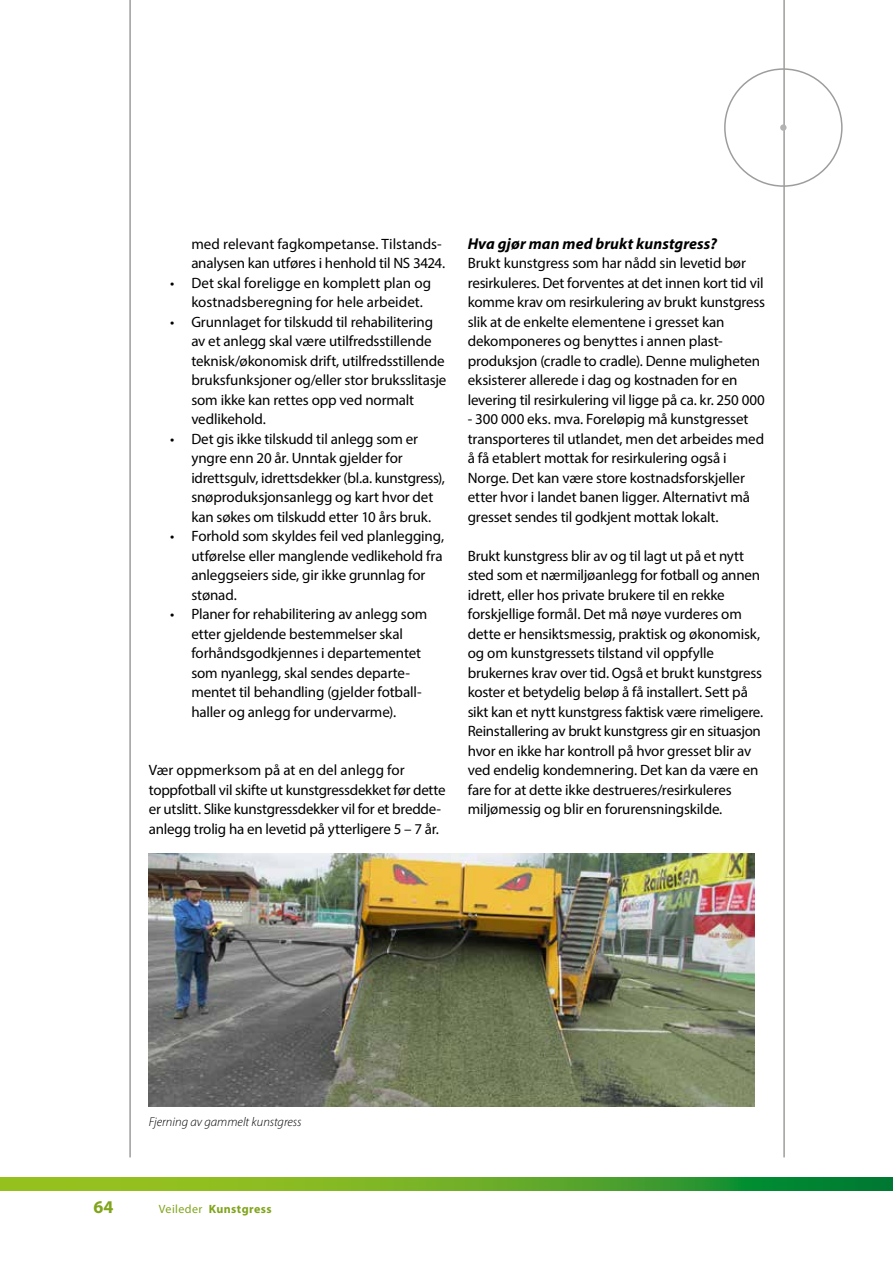
<style>
.page{position:relative;width:893px;height:1263px;background:#fff}
.page>*{position:absolute;margin:0;border:0;box-sizing:border-box;transform-origin:0 0}
.t1{font:700 18px "Myriad";color:#80a51b}
.Avsnittstittel_2{font:italic 700 15.75px "Myriad Pro";letter-spacing:.005em;color:#000}
.Brød{font:15px/19.5px "Myriad Pro";letter-spacing:-.01em;color:#000}
.t2{font:italic 300 12.75px "Myriad Pro";color:#000}
.t3{font:700 12px "Myriad Pro";letter-spacing:.035em;color:#80a51b}
.s1{font-weight:400}
</style>
<div class="page">
<svg style="left:0;top:1178px;width:893px;height:13px;background:#5fa928"></svg>
<hr style="left:129px;top:0;width:2px;height:1157px;background:#9d9d9c">
<hr style="left:783px;top:0;width:2px;height:1157px;background:#9d9d9c">
<div style="left:724px;top:68px;width:119px;height:119px;border:2px solid #9d9d9c;border-radius:50%"></div>
<div style="left:780px;top:124px;width:6px;height:7px;background:#b3b2b2;border-radius:50%"></div>
<img style="left:149px;top:853px;width:605px;height:254px">
<p class="Brød" style="left:191px;top:234px;width:255px">med relevant fagkompetanse. Tilstands&shy;analysen kan utføres i henhold til NS 3424.</p>
<p class="Brød" style="left:191px;top:273px;width:241px;text-indent:-21px">• Det skal foreligge en komplett plan og kostnadsberegning for hele arbeidet.</p>
<p class="Brød" style="left:191px;top:312px;width:257px;text-indent:-21px">• Grunnlaget for tilskudd til rehabilitering av et anlegg skal være utilfredsstillende teknisk/økonomisk drift, utilfredsstillende bruksfunksjoner og/eller stor bruksslitasje som ikke kan rettes opp ved normalt vedlikehold.</p>
<p class="Brød" style="left:191px;top:429px;width:255px;text-indent:-21px">• Det gis ikke tilskudd til anlegg som er yngre enn 20 år. Unntak gjelder for idrettsgulv, idrettsdekker (bl.a. kunstgress), snøproduksjonsanlegg og kart hvor det kan søkes om tilskudd etter 10 års bruk.</p>
<p class="Brød" style="left:191px;top:526px;width:254px;text-indent:-21px">• Forhold som skyldes feil ved planlegging, utførelse eller manglende vedlikehold fra anleggseiers side, gir ikke grunnlag for stønad.</p>
<p class="Brød" style="left:191px;top:604px;width:238px;text-indent:-21px">• Planer for rehabilitering av anlegg som etter gjeldende bestemmelser skal forhåndsgodkjennes i departementet som nyanlegg, skal sendes departe&shy;mentet til behandling (gjelder fotball&shy;haller og anlegg for undervarme).</p>
<p class="Brød" style="left:149px;top:760px;width:298px">Vær oppmerksom på at en del anlegg for toppfotball vil skifte ut kunstgressdekket før dette er utslitt. Slike kunstgressdekker vil for et bredde&shy;anlegg trolig ha en levetid på ytterligere 5 – 7 år.</p>
<h3 class="Avsnittstittel_2" style="left:468px;top:233px;width:251px">Hva gjør man med brukt kunstgress?</h3>
<p class="Brød" style="left:468px;top:253px;width:299px">Brukt kunstgress som har nådd sin levetid bør resirkuleres. Det forventes at det innen kort tid vil komme krav om resirkulering av brukt kunstgress slik at de enkelte elementene i gresset kan dekomponeres og benyttes i annen plast&shy;produksjon (cradle to cradle). Denne muligheten eksisterer allerede i dag og kostnaden for en levering til resirkulering vil ligge på ca. kr. 250 000</p>
<p class="Brød" style="left:468px;top:409px;width:298px">- 300 000 eks. mva. Foreløpig må kunstgresset transporteres til utlandet, men det arbeides med å få etablert mottak for resirkulering også i Norge. Det kan være store kostnadsforskjeller etter hvor i landet banen ligger. Alternativt må gresset sendes til godkjent mottak lokalt.</p>
<p class="Brød" style="left:468px;top:546px;width:297px">Brukt kunstgress blir av og til lagt ut på et nytt sted som et nærmiljøanlegg for fotball og annen idrett, eller hos private brukere til en rekke forskjellige formål. Det må nøye vurderes om dette er hensiktsmessig, praktisk og økonomisk, og om kunstgressets tilstand vil oppfylle brukernes krav over tid. Også et brukt kunstgress koster et betydelig beløp å få installert. Sett på sikt kan et nytt kunstgress faktisk være rimeligere.<br>Reinstallering av brukt kunstgress gir en situasjon hvor en ikke har kontroll på hvor gresset blir av ved endelig kondemnering. Det kan da være en fare for at dette ikke destrueres/resirkuleres miljømessig og blir en forurensningskilde.</p>
<p class="t2" style="left:149px;top:1114px;width:154px">Fjerning av gammelt kunstgress</p>
<p class="t1" style="left:94px;top:1198px;width:21px">64</p>
<p class="t3" style="left:159px;top:1201px;width:114px"><span class="s1">Veileder</span> Kunstgress</p>
</div>
